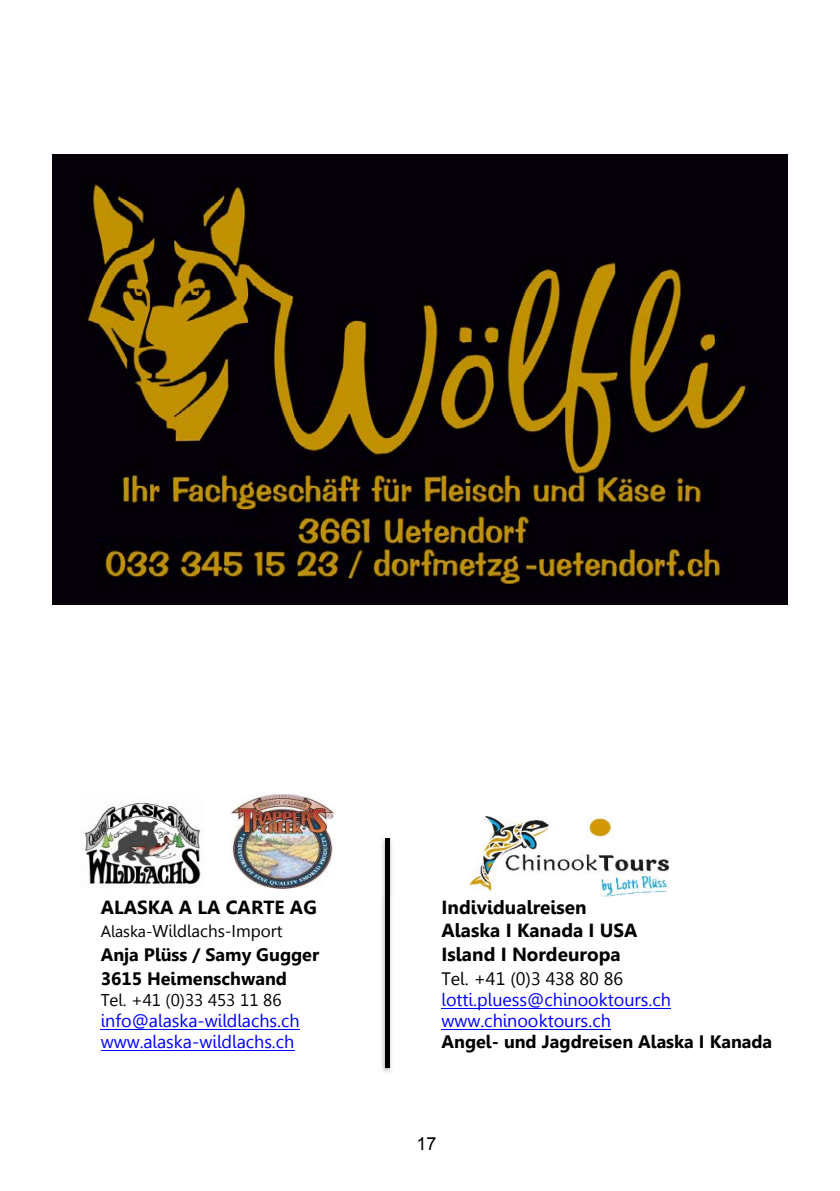
<style>
.page{position:relative;width:840px;height:1191px;background:#fff}
.page>*{position:absolute;margin:0;border:0;box-sizing:border-box;transform-origin:0 0}
.t1{font:700 19px "Gisha";color:#000}
.t2{font:18px "Gisha";color:#00f}
.t3{font:700 18px "Gisha";color:#000}
.t4{font:18px "Gisha";letter-spacing:-.005em;color:#000}
.t5{font:18px "Arial";color:#000}
.t6{font:17px "Gisha";color:#000}
.s1{font-size:16px}
</style>
<div class="page">
<img style="left:230px;top:794px;width:104px;height:95px">
<img style="left:84px;top:802px;width:117px;height:86px">
<img style="left:470px;top:817px;width:198px;height:79px">
<img style="left:382px;top:838px;width:10px;height:58px">
<hr style="left:385px;top:838px;width:4px;height:229px;background:#000">
<img style="left:100px;top:896px;width:571px;height:177px">
<img style="left:385px;top:896px;width:4px;height:171px">
<hr style="left:441px;top:1007px;width:229px;height:1px;background:#00f">
<hr style="left:101px;top:1028px;width:199px;height:1px;background:#00f">
<hr style="left:441px;top:1028px;width:169px;height:1px;background:#00f">
<hr style="left:101px;top:1050px;width:193px;height:1px;background:#00f">
<img style="left:52px;top:154px;width:735px;height:451px">
<p class="t1" style="left:101px;top:897px;width:217px">ALASKA A LA CARTE AG</p>
<p class="t1" style="left:441px;top:897px;width:147px">Individualreisen</p>
<p class="t6" style="left:101px;top:921px;width:183px"><span class="s1">Alaska-</span>Wildlachs-Import</p>
<p class="t1" style="left:441px;top:919px;width:197px">Alaska I Kanada I USA</p>
<p class="t3" style="left:101px;top:944px;width:220px">Anja Plüss / Samy Gugger</p>
<p class="t1" style="left:441px;top:943px;width:181px">Island I Nordeuropa</p>
<p class="t3" style="left:101px;top:968px;width:188px">3615 Heimenschwand</p>
<p class="t4" style="left:441px;top:968px;width:183px">Tel. +41 (0)3 438 80 86</p>
<p class="t6" style="left:101px;top:990px;width:182px">Tel. +41 (0)33 453 11 86</p>
<p class="t2" style="left:441px;top:989px;width:231px">lotti.pluess@chinooktours.ch</p>
<p class="t2" style="left:101px;top:1010px;width:200px">info@alaska-wildlachs.ch</p>
<p class="t2" style="left:441px;top:1010px;width:171px">www.chinooktours.ch</p>
<p class="t2" style="left:101px;top:1031px;width:195px">www.alaska-wildlachs.ch</p>
<p class="t3" style="left:441px;top:1031px;width:332px">Angel- und Jagdreisen Alaska I Kanada</p>
<p class="t5" style="left:416px;top:1131px;width:22px">17</p>
</div>
